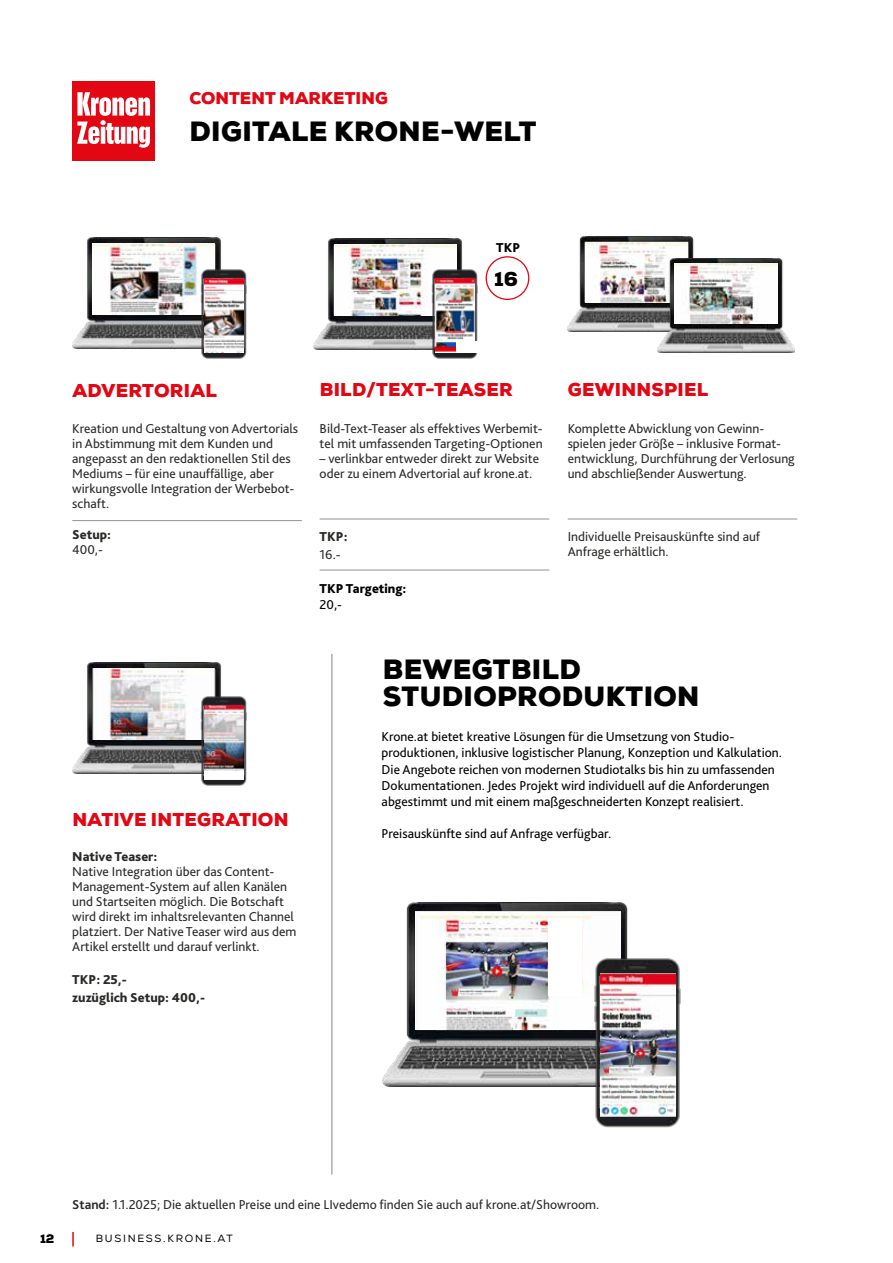
<style>
.page{position:relative;width:893px;height:1263px;background:#fff}
.page>*{position:absolute;margin:0;border:0;box-sizing:border-box;transform-origin:0 0}
.t1{font:900 27px/27px "Nexa";letter-spacing:.015em;color:#000}
.t2{font:900 19.5px "Nexa";color:#000}
.t3{font:900 18px "Nexa";letter-spacing:.015em;color:#e30613}
.t4{font:900 16.5px "Nexa";letter-spacing:.005em;color:#e30613}
.t5{font:13.5px/15px "Bliss Pro";color:#2a2a28}
.t6{font:13.5px/16.2px "Bliss Pro";color:#000}
.t7{font:800 13.5px/18px "Bliss Pro";color:#2a2a28}
.t8{font:800 13.5px "Bliss Pro";color:#000}
.t9{font:900 12px "Nexa";color:#000}
.t10{font:10.5px "Nexa";letter-spacing:.165em;color:#000}
.s1{font-weight:700}
</style>
<div class="page">
<hr style="left:72px;top:520px;width:230px;height:1px;background:#929292">
<hr style="left:320px;top:519px;width:229px;height:1px;background:#929292">
<hr style="left:320px;top:570px;width:229px;height:1px;background:#929292">
<hr style="left:568px;top:519px;width:229px;height:1px;background:#929292">
<hr style="left:332px;top:654px;width:1px;height:520px;background:#87867c">
<img style="left:383px;top:903px;width:245px;height:184px">
<img style="left:415px;top:911px;width:205px;height:119px">
<img style="left:590px;top:953px;width:91px;height:175px">
<img style="left:72px;top:237px;width:150px;height:112px">
<img style="left:92px;top:244px;width:123px;height:70px">
<img style="left:314px;top:238px;width:149px;height:112px">
<img style="left:334px;top:245px;width:122px;height:70px">
<img style="left:568px;top:237px;width:126px;height:94px">
<img style="left:585px;top:242px;width:103px;height:60px">
<img style="left:657px;top:258px;width:138px;height:95px">
<img style="left:675px;top:263px;width:102px;height:61px">
<img style="left:199px;top:266px;width:48px;height:93px">
<img style="left:204px;top:278px;width:40px;height:75px">
<img style="left:430px;top:266px;width:48px;height:93px">
<img style="left:435px;top:279px;width:40px;height:74px">
<div style="left:456px;top:341px;width:40px;height:12px;background:#fff"></div>
<img style="left:204px;top:279px;width:40px;height:73px">
<div style="left:72px;top:81px;width:83px;height:80px;background:#e30613"></div>
<svg style="left:77px;top:92px;width:73px;height:56px"></svg>
<img style="left:72px;top:662px;width:150px;height:112px">
<img style="left:93px;top:669px;width:122px;height:71px">
<img style="left:199px;top:693px;width:48px;height:93px">
<img style="left:204px;top:705px;width:40px;height:67px">
<div style="left:204px;top:772px;width:40px;height:7px;background:#fff"></div>
<img style="left:421px;top:912px;width:169px;height:118px">
<img style="left:600px;top:974px;width:76px;height:143px">
<div style="left:549px;top:918px;width:33px;height:78px;background:#fff"></div>
<div style="left:486px;top:256px;width:43px;height:44px;border:1px solid #e30613;border-radius:50%"></div>
<svg style="left:72px;top:1232px;width:2px;height:14px"></svg>
<p class="t4" style="left:189px;top:87px;width:200px">CONTENT MARKETING</p>
<h1 class="t1" style="left:189px;top:118px;width:349px">DIGITALE KRONE-WELT</h1>
<p class="t8" style="left:496px;top:239px;width:26px">TKP</p>
<h2 class="t2" style="left:494px;top:266px;width:25px">16</h2>
<h3 class="t3" style="left:72px;top:379px;width:146px">ADVERTORIAL</h3>
<p class="t5" style="left:72px;top:421px;width:227px">Kreation und Gestaltung von Advertorials in Abstimmung mit dem Kunden und angepasst an den redaktionellen Stil des Mediums – für eine unauffällige, aber wirkungsvolle Integration der Werbebot&shy;schaft.</p>
<p class="t7" style="left:72px;top:526px;width:40px">Setup:</p>
<p class="t5" style="left:72px;top:542px;width:32px">400,-</p>
<h3 class="t3" style="left:72px;top:808px;width:218px">NATIVE INTEGRATION</h3>
<p class="t7" style="left:72px;top:847px;width:87px">Native Teaser:</p>
<p class="t5" style="left:72px;top:863px;width:226px">Native Integration über das Content-Management-System auf allen Kanälen und Startseiten möglich. Die Botschaft wird direkt im inhaltsrelevanten Channel platziert. Der Native Teaser wird aus dem Artikel erstellt und darauf verlinkt.</p>
<p class="t7" style="left:72px;top:970px;width:134px">TKP: 25,-<br>zuzüglich Setup: 400,-</p>
<h3 class="t3" style="left:320px;top:378px;width:195px">BILD/TEXT-TEASER</h3>
<p class="t5" style="left:320px;top:421px;width:224px">Bild-Text-Teaser als effektives Werbemit&shy;tel mit umfassenden Targeting-Optionen</p>
<p class="t5" style="left:320px;top:451px;width:221px">– verlinkbar entweder direkt zur Website oder zu einem Advertorial auf krone.at.</p>
<p class="t7" style="left:320px;top:527px;width:29px">TKP:</p>
<p class="t5" style="left:320px;top:547px;width:23px">16.-</p>
<p class="t8" style="left:320px;top:580px;width:88px">TKP Targeting:</p>
<p class="t6" style="left:320px;top:596px;width:24px">20,-</p>
<h3 class="t3" style="left:568px;top:378px;width:142px">GEWINNSPIEL</h3>
<p class="t5" style="left:568px;top:421px;width:229px">Komplette Abwicklung von Gewinn&shy;spielen jeder Größe – inklusive Format&shy;entwicklung, Durchführung der Verlosung und abschließender Auswertung.</p>
<p class="t5" style="left:568px;top:529px;width:194px">Individuelle Preisauskünfte sind auf<br>Anfrage erhältlich.</p>
<h1 class="t1" style="left:383px;top:656px;width:318px">BEWEGTBILD<br>STUDIOPRODUKTION</h1>
<p class="t6" style="left:382px;top:728px;width:402px">Krone.at bietet kreative Lösungen für die Umsetzung von Studio&shy;produktionen, inklusive logistischer Planung, Konzeption und Kalkulation.<br>Die Angebote reichen von modernen Studiotalks bis hin zu umfassenden Dokumentationen. Jedes Projekt wird individuell auf die Anforderungen abgestimmt und mit einem maßgeschneiderten Konzept realisiert.</p>
<p class="t6" style="left:382px;top:826px;width:231px">Preisauskünfte sind auf Anfrage verfügbar.</p>
<p class="t5" style="left:72px;top:1197px;width:529px"><span class="s1">Stand:</span> 1.1.2025; Die aktuellen Preise und eine LIvedemo finden Sie auch auf krone.at/Showroom.</p>
<p class="t9" style="left:40px;top:1230px;width:16px">12</p>
<p class="t10" style="left:96px;top:1232px;width:139px">BUSINESS.KRONE.AT</p>
</div>
